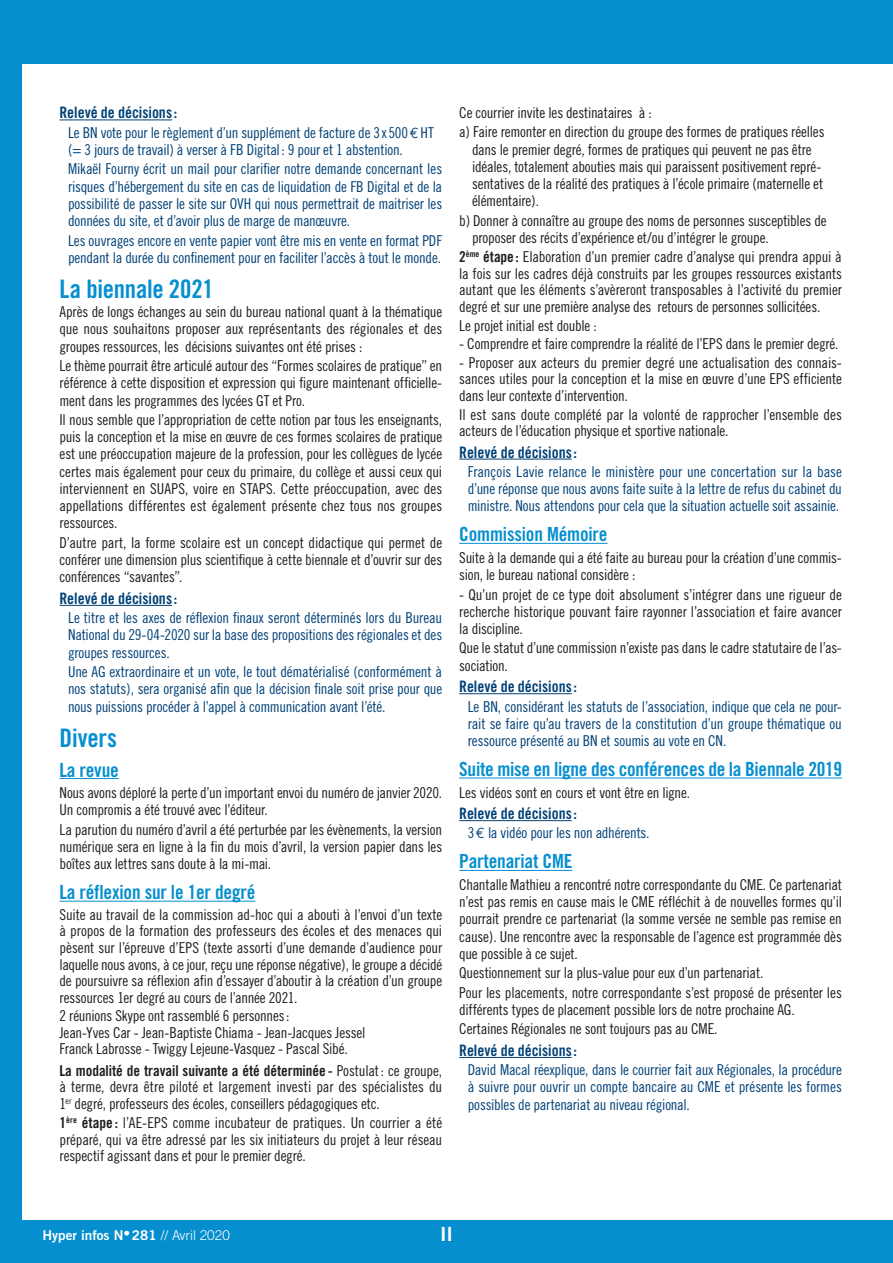
<style>
.page{position:relative;width:893px;height:1263px;background:#fff}
.page>*{position:absolute;margin:0;border:0;box-sizing:border-box;transform-origin:0 0}
.t1{font:25.5px "Trade Gothic Bold Cond Twenty";letter-spacing:-.01em;color:#068fcf}
.t2{font:19.5px "Trade Gothic Bold Cond Twenty";letter-spacing:-.01em;color:#068fcf}
.t3{font:19.5px "Trade Gothic Bold Two";color:#fff}
.t4{font:15.75px "Trade Gothic Bold Cond Twenty";color:#004177}
.t5{font:15px/17.2px "Trade Gothic Cond Eighteen";letter-spacing:-.015em;color:#1d1d1b;text-align:justify}
.t6{font:15px/17.2px "Trade Gothic Cond Eighteen";letter-spacing:-.015em;color:#004177;text-align:justify}
.t7{font:15px "Trade Gothic Bold Cond Twenty";letter-spacing:-.005em;color:#1d1d1b}
.t8{font:13.5px "Trade Gothic Bold Two";color:#fff}
.s1{font-family:"Euro Mono"}
.s2{font-family:"Trade Gothic Cond Eighteen"}
.s3{font-family:"Trade Gothic Bold Cond Twenty"}
.s4{font-family:"Trade Gothic";font-weight:300}
</style>
<div class="page">
<div style="left:0;top:0;width:893px;height:64px;background:#068fcf"></div>
<div style="left:0;top:0;width:21px;height:1263px;background:#068fcf"></div>
<div style="left:0;top:1220px;width:893px;height:43px;background:#068fcf"></div>
<hr style="left:60px;top:120px;width:112px;height:1px;background:#004177">
<hr style="left:60px;top:605px;width:112px;height:1px;background:#004177">
<hr style="left:60px;top:778px;width:59px;height:1px;background:#068fcf">
<hr style="left:60px;top:901px;width:195px;height:1px;background:#068fcf">
<hr style="left:459px;top:459px;width:113px;height:1px;background:#004177">
<hr style="left:459px;top:543px;width:149px;height:1px;background:#068fcf">
<hr style="left:459px;top:693px;width:113px;height:1px;background:#004177">
<hr style="left:459px;top:777px;width:383px;height:1px;background:#068fcf">
<hr style="left:459px;top:820px;width:113px;height:1px;background:#004177">
<hr style="left:459px;top:870px;width:113px;height:1px;background:#068fcf">
<hr style="left:459px;top:1057px;width:113px;height:1px;background:#004177">
<p class="t4" style="left:60px;top:103px;width:119px">Relevé de décisions:</p>
<p class="t6" style="left:68px;top:124px;width:367px">Le BN vote pour le règlement d’un supplément de facture de 3x500<span class="s1">e</span>HT (= 3 jours de travail) à verser à FB Digital: 9 pour et 1 abstention.</p>
<p class="t6" style="left:68px;top:160px;width:376px">Mikaël Fourny écrit un mail pour clarifier notre demande concernant les risques d’hébergement du site en cas de liquidation de FB Digital et de la possibilité de passer le site sur OVH qui nous permettrait de maitriser les données du site, et d’avoir plus de marge de manœuvre.</p>
<p class="t6" style="left:68px;top:231px;width:376px">Les ouvrages encore en vente papier vont être mis en vente en format PDF pendant la durée du confinement pour en faciliter l’accès à tout le monde.</p>
<h1 class="t1" style="left:60px;top:273px;width:156px">La biennale 2021</h1>
<p class="t5" style="left:60px;top:303px;width:384px">Après de longs échanges au sein du bureau national quant à la thématique que nous souhaitons proposer aux représentants des régionales et des groupes ressources, les décisions suivantes ont été prises :</p>
<p class="t5" style="left:60px;top:357px;width:384px">Le thème pourrait être articulé autour des “Formes scolaires de pratique” en référence à cette disposition et expression qui figure maintenant officielle&shy;ment dans les programmes des lycées GT et Pro.</p>
<p class="t5" style="left:60px;top:411px;width:384px">Il nous semble que l’appropriation de cette notion par tous les enseignants, puis la conception et la mise en œuvre de ces formes scolaires de pratique est une préoccupation majeure de la profession, pour les collègues de lycée certes mais également pour ceux du primaire, du collège et aussi ceux qui interviennent en SUAPS, voire en STAPS. Cette préoccupation, avec des appellations différentes est également présente chez tous nos groupes ressources.</p>
<p class="t5" style="left:60px;top:534px;width:384px">D’autre part, la forme scolaire est un concept didactique qui permet de conférer une dimension plus scientifique à cette biennale et d’ouvrir sur des conférences “savantes”.</p>
<p class="t4" style="left:60px;top:589px;width:119px">Relevé de décisions:</p>
<p class="t6" style="left:68px;top:609px;width:376px">Le titre et les axes de réflexion finaux seront déterminés lors du Bureau National du 29-04-2020 sur la base des propositions des régionales et des groupes ressources.</p>
<p class="t6" style="left:68px;top:663px;width:376px">Une AG extraordinaire et un vote, le tout dématérialisé (conformément à nos statuts), sera organisé afin que la décision finale soit prise pour que nous puissions procéder à l’appel à communication avant l’été.</p>
<h1 class="t1" style="left:60px;top:722px;width:59px">Divers</h1>
<h2 class="t2" style="left:60px;top:758px;width:61px">La revue</h2>
<p class="t5" style="left:60px;top:784px;width:384px">Nous avons déploré la perte d’un important envoi du numéro de janvier 2020.<br>Un compromis a été trouvé avec l’éditeur.</p>
<p class="t5" style="left:60px;top:820px;width:384px">La parution du numéro d’avril a été perturbée par les évènements, la version numérique sera en ligne à la fin du mois d’avril, la version papier dans les boîtes aux lettres sans doute à la mi-mai.</p>
<h2 class="t2" style="left:60px;top:880px;width:197px">La réflexion sur le 1er degré</h2>
<p class="t5" style="left:60px;top:906px;width:384px;line-height:16.5px">Suite au travail de la commission ad-hoc qui a abouti à l’envoi d’un texte à propos de la formation des professeurs des écoles et des menaces qui pèsent sur l’épreuve d’EPS (texte assorti d’une demande d’audience pour laquelle nous avons, à ce jour, reçu une réponse négative), le groupe a décidé de poursuivre sa réflexion afin d’essayer d’aboutir à la création d’un groupe ressources 1er degré au cours de l’année 2021.</p>
<p class="t5" style="left:60px;top:1007px;width:308px;line-height:16.5px;text-align:left">2 réunions Skype ont rassemblé 6 personnes:<br>Jean-Yves Car - Jean-Baptiste Chiama - Jean-Jacques Jessel<br>Franck Labrosse - Twiggy Lejeune-Vasquez - Pascal Sibé.</p>
<p class="t7" style="left:60px;top:1061px;width:384px">La modalité de travail suivante a été déterminée - <span class="s2">Postulat: ce groupe,</span></p>
<p class="t5" style="left:60px;top:1078px;width:384px;line-height:16.5px">à terme, devra être piloté et largement investi par des spécialistes du<br>1<sup>er</sup> degré, professeurs des écoles, conseillers pédagogiques etc.</p>
<p class="t5" style="left:60px;top:1114px;width:384px;line-height:16.5px"><span class="s3">1</span><sup>ère</sup> <span class="s3">étape :</span> l’AE-EPS comme incubateur de pratiques. Un courrier a été préparé, qui va être adressé par les six initiateurs du projet à leur réseau respectif agissant dans et pour le premier degré.</p>
<p class="t5" style="left:459px;top:103px;width:367px;line-height:19.4px">Ce courrier invite les destinataires à :<br>a) Faire remonter en direction du groupe des formes de pratiques réelles</p>
<p class="t5" style="left:472px;top:141px;width:353px;text-align:left">dans le premier degré, formes de pratiques qui peuvent ne pas être idéales, totalement abouties mais qui paraissent positivement repré&shy;sentatives de la réalité des pratiques à l’école primaire (maternelle et élémentaire).</p>
<p class="t5" style="left:472px;top:212px;width:356px;text-indent:-13px">b) Donner à connaître au groupe des noms de personnes susceptibles de proposer des récits d’expérience et/ou d’intégrer le groupe.</p>
<p class="t5" style="left:459px;top:249px;width:384px;line-height:16.5px"><span class="s3">2</span><sup>ème</sup> <span class="s3">étape :</span> Elaboration d’un premier cadre d’analyse qui prendra appui à la fois sur les cadres déjà construits par les groupes ressources existants autant que les éléments s’avèreront transposables à l’activité du premier degré et sur une première analyse des retours de personnes sollicitées.</p>
<p class="t5" style="left:459px;top:316px;width:139px">Le projet initial est double :</p>
<p class="t5" style="left:459px;top:335px;width:381px">- Comprendre et faire comprendre la réalité de l’EPS dans le premier degré.</p>
<p class="t5" style="left:459px;top:354px;width:384px;line-height:16.5px">- Proposer aux acteurs du premier degré une actualisation des connais&shy;sances utiles pour la conception et la mise en œuvre d’une EPS efficiente dans leur contexte d’intervention.</p>
<p class="t5" style="left:459px;top:406px;width:384px;line-height:16.5px">Il est sans doute complété par la volonté de rapprocher l’ensemble des acteurs de l’éducation physique et sportive nationale.</p>
<p class="t4" style="left:459px;top:442px;width:119px">Relevé de décisions:</p>
<p class="t6" style="left:468px;top:463px;width:376px">François Lavie relance le ministère pour une concertation sur la base d’une réponse que nous avons faite suite à la lettre de refus du cabinet du ministre. Nous attendons pour cela que la situation actuelle soit assainie.</p>
<h2 class="t2" style="left:459px;top:523px;width:150px">Commission Mémoire</h2>
<p class="t5" style="left:459px;top:549px;width:384px">Suite à la demande qui a été faite au bureau pour la création d’une commis&shy;sion, le bureau national considère :</p>
<p class="t5" style="left:459px;top:585px;width:384px">- Qu’un projet de ce type doit absolument s’intégrer dans une rigueur de recherche historique pouvant faire rayonner l’association et faire avancer la discipline.</p>
<p class="t5" style="left:459px;top:639px;width:384px">Que le statut d’une commission n’existe pas dans le cadre statutaire de l’as&shy;sociation.</p>
<p class="t4" style="left:459px;top:677px;width:119px">Relevé de décisions:</p>
<p class="t6" style="left:468px;top:697px;width:376px">Le BN, considérant les statuts de l’association, indique que cela ne pour&shy;rait se faire qu’au travers de la constitution d’un groupe thématique ou ressource présenté au BN et soumis au vote en CN.</p>
<h2 class="t2" style="left:459px;top:757px;width:384px">Suite mise en ligne des conférences de la Biennale 2019</h2>
<p class="t5" style="left:459px;top:783px;width:232px">Les vidéos sont en cours et vont être en ligne.</p>
<p class="t4" style="left:459px;top:804px;width:119px">Relevé de décisions:</p>
<p class="t6" style="left:468px;top:824px;width:183px">3<span class="s1">e</span> la vidéo pour les non adhérents.</p>
<h2 class="t2" style="left:459px;top:850px;width:115px">Partenariat CME</h2>
<p class="t5" style="left:459px;top:876px;width:384px">Chantalle Mathieu a rencontré notre correspondante du CME. Ce partenariat n’est pas remis en cause mais le CME réfléchit à de nouvelles formes qu’il pourrait prendre ce partenariat (la somme versée ne semble pas remise en cause). Une rencontre avec la responsable de l’agence est programmée dès que possible à ce sujet.</p>
<p class="t5" style="left:459px;top:963px;width:384px;line-height:19.4px">Questionnement sur la plus-value pour eux d’un partenariat.<br>Pour les placements, notre correspondante s’est proposé de présenter les</p>
<p class="t5" style="left:459px;top:1000px;width:337px;line-height:19.4px">différents types de placement possible lors de notre prochaine AG.<br>Certaines Régionales ne sont toujours pas au CME.</p>
<p class="t4" style="left:459px;top:1041px;width:119px">Relevé de décisions:</p>
<p class="t6" style="left:468px;top:1061px;width:376px">David Macal réexplique, dans le courrier fait aux Régionales, la procédure à suivre pour ouvrir un compte bancaire au CME et présente les formes possibles de partenariat au niveau régional.</p>
<p class="t8" style="left:43px;top:1227px;width:189px">Hyper infos N•281 <span class="s4">// Avril 2020</span></p>
<h2 class="t3" style="left:440px;top:1221px;width:14px">II</h2>
</div>
